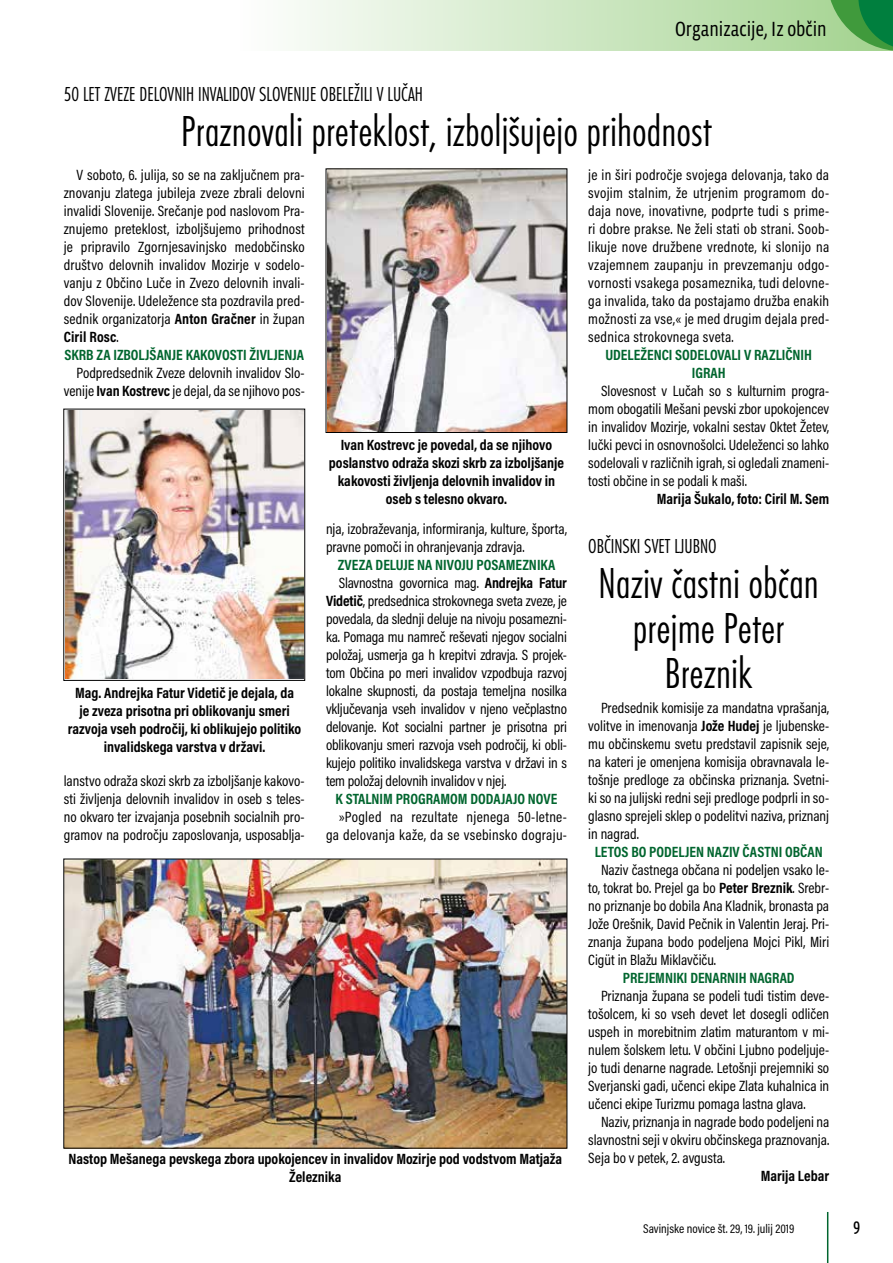
<style>
.page{position:relative;width:893px;height:1263px;background:#fff}
.page>*{position:absolute;margin:0;border:0;box-sizing:border-box;transform-origin:0 0}
.t1{font:45px/45px "Futura TEE Ligh Cond";color:#000;text-align:center}
.t2{font:21px "Futura TEE Ligh Cond";color:#000}
.t3{font:21px "Vista Sans Nar OTCE";color:#000}
.t4{font:18px "Ubuntu Condensed";color:#000}
.t5{font:15px/18px "Acumin Pro Cond";color:#000;text-align:justify}
.t6{font:700 15px/18px "Acumin Pro Cond";color:#000;text-align:center}
.t7{font:700 15px/18px "Acumin Pro Cond";color:#00652e;text-align:center}
.t8{font:15px/18px "Acumin Pro Cond";letter-spacing:.02em;color:#000;text-align:right}
.t9{font:12.75px "Acumin Pro Cond";color:#000}
.s1{font-weight:700}
.s2{font-weight:700;color:#00652e}
</style>
<div class="page">
<svg style="left:294px;top:0;width:533px;height:51px;background:#d0e8c6"></svg>
<hr style="left:827px;top:1212px;width:1px;height:51px;background:#00652e">
<svg style="left:827px;top:0;width:66px;height:51px;background:#4ea55b"></svg>
<img style="left:66px;top:411px;width:237px;height:268px">
<img style="left:328px;top:171px;width:237px;height:260px">
<div style="left:326px;top:169px;width:241px;height:264px;border:1px solid #000"></div>
<img style="left:66px;top:861px;width:499px;height:285px">
<h2 class="t3" style="left:675px;top:17px;width:153px">Organizacije, Iz občin</h2>
<h2 class="t2" style="left:64px;top:82px;width:361px">50 LET ZVEZE DELOVNIH INVALIDOV SLOVENIJE OBELEŽILI V LUČAH</h2>
<h1 class="t1" style="left:181px;top:108px;width:532px">Praznovali preteklost, izboljšujejo prihodnost</h1>
<p class="t5" style="left:64px;top:165px;width:242px;text-align:left;text-indent:13px">V soboto, 6. julija, so se na zaključnem pra&shy;znovanju zlatega jubileja zveze zbrali delovni invalidi Slovenije. Srečanje pod naslovom Pra&shy;znujemo preteklost, izboljšujemo prihodnost je pripravilo Zgornjesavinjsko medobčinsko društvo delovnih invalidov Mozirje v sodelo&shy;vanju z Občino Luče in Zvezo delovnih invali&shy;dov Slovenije. Udeležence sta pozdravila pred&shy;sednik organizatorja <span class="s1">Anton Gračner</span> in župan <span class="s1">Ciril Rosc</span>.<br><span class="s2">SKRB ZA IZBOLJŠANJE KAKOVOSTI ŽIVLJENJA</span></p>
<p class="t5" style="left:64px;top:363px;width:242px;text-align:right">Podpredsednik Zveze delovnih invalidov Slo&shy;venije <span class="s1">Ivan Kostrevc</span> je dejal, da se njihovo pos-</p>
<p class="t6" style="left:68px;top:683px;width:235px">Mag. Andrejka Fatur Videtič je dejala, da<br>je zveza prisotna pri oblikovanju smeri razvoja vseh področij, ki oblikujejo politiko invalidskega varstva v državi.</p>
<p class="t5" style="left:64px;top:771px;width:242px">lanstvo odraža skozi skrb za izboljšanje kakovo&shy;sti življenja delovnih invalidov in oseb s teles&shy;no okvaro ter izvajanja posebnih socialnih pro&shy;gramov na področju zaposlovanja, usposablja-</p>
<p class="t6" style="left:329px;top:435px;width:237px">Ivan Kostrevc je povedal, da se njihovo poslanstvo odraža skozi skrb za izboljšanje kakovosti življenja delovnih invalidov in oseb s telesno okvaro.</p>
<p class="t5" style="left:326px;top:520px;width:242px">nja, izobraževanja, informiranja, kulture, športa, pravne pomoči in ohranjevanja zdravja.</p>
<p class="t7" style="left:338px;top:555px;width:219px">ZVEZA DELUJE NA NIVOJU POSAMEZNIKA</p>
<p class="t5" style="left:339px;top:574px;width:230px">Slavnostna govornica mag. <span class="s1">Andrejka Fatur</span></p>
<p class="t5" style="left:326px;top:592px;width:242px"><span class="s1">Videtič</span>, predsednica strokovnega sveta zveze, je</p>
<p class="t5" style="left:326px;top:610px;width:242px">povedala, da slednji deluje na nivoju posamezni-</p>
<p class="t5" style="left:326px;top:628px;width:242px">ka. Pomaga mu namreč reševati njegov socialni</p>
<p class="t5" style="left:326px;top:646px;width:242px">položaj, usmerja ga h krepitvi zdravja. S projek-</p>
<p class="t5" style="left:326px;top:664px;width:242px">tom Občina po meri invalidov vzpodbuja razvoj</p>
<p class="t5" style="left:326px;top:682px;width:242px">lokalne skupnosti, da postaja temeljna nosilka</p>
<p class="t5" style="left:326px;top:700px;width:242px">vključevanja vseh invalidov v njeno večplastno</p>
<p class="t5" style="left:326px;top:718px;width:242px">delovanje. Kot socialni partner je prisotna pri</p>
<p class="t5" style="left:326px;top:736px;width:242px">oblikovanju smeri razvoja vseh področij, ki obli-</p>
<p class="t5" style="left:326px;top:754px;width:242px">kujejo politiko invalidskega varstva v državi in s</p>
<p class="t5" style="left:326px;top:772px;width:182px">tem položaj delovnih invalidov v njej.</p>
<p class="t7" style="left:336px;top:789px;width:223px">K STALNIM PROGRAMOM DODAJAJO NOVE</p>
<p class="t8" style="left:326px;top:808px;width:242px">»Pogled na rezultate njenega 50-letne&shy;ga delovanja kaže, da se vsebinsko dograju-</p>
<p class="t6" style="left:69px;top:1150px;width:495px">Nastop Mešanega pevskega zbora upokojencev in invalidov Mozirje pod vodstvom Matjaža<br>Železnika</p>
<p class="t5" style="left:588px;top:165px;width:242px">je in širi področje svojega delovanja, tako da svojim stalnim, že utrjenim programom do&shy;daja nove, inovativne, podprte tudi s prime&shy;ri dobre prakse. Ne želi stati ob strani. Soob&shy;likuje nove družbene vrednote, ki slonijo na vzajemnem zaupanju in prevzemanju odgo&shy;vornosti vsakega posameznika, tudi delovne&shy;ga invalida, tako da postajamo družba enakih možnosti za vse,« je med drugim dejala pred&shy;sednica strokovnega sveta.</p>
<p class="t7" style="left:605px;top:345px;width:208px">UDELEŽENCI SODELOVALI V RAZLIČNIH<br>IGRAH</p>
<p class="t5" style="left:588px;top:381px;width:242px;text-indent:13px">Slovesnost v Lučah so s kulturnim progra&shy;mom obogatili Mešani pevski zbor upokojencev in invalidov Mozirje, vokalni sestav Oktet Žetev, lučki pevci in osnovnošolci. Udeleženci so lahko sodelovali v različnih igrah, si ogledali znameni&shy;tosti občine in se podali k maši.</p>
<p class="t6" style="left:657px;top:489px;width:174px">Marija Šukalo, foto: Ciril M. Sem</p>
<h2 class="t2" style="left:588px;top:534px;width:130px">OBČINSKI SVET LJUBNO</h2>
<h1 class="t1" style="left:598px;top:560px;width:222px">Naziv častni občan prejme Peter<br>Breznik</h1>
<p class="t5" style="left:588px;top:699px;width:242px;text-indent:13px">Predsednik komisije za mandatna vprašanja, volitve in imenovanja <span class="s1">Jože Hudej</span> je ljubenske&shy;mu občinskemu svetu predstavil zapisnik seje, na kateri je omenjena komisija obravnavala le&shy;tošnje predloge za občinska priznanja. Svetni&shy;ki so na julijski redni seji predloge podprli in so&shy;glasno sprejeli sklep o podelitvi naziva, priznanj in nagrad.</p>
<p class="t7" style="left:595px;top:843px;width:230px">LETOS BO PODELJEN NAZIV ČASTNI OBČAN</p>
<p class="t5" style="left:588px;top:861px;width:242px;text-indent:13px">Naziv častnega občana ni podeljen vsako le&shy;to, tokrat bo. Prejel ga bo <span class="s1">Peter Breznik</span>. Srebr&shy;no priznanje bo dobila Ana Kladnik, bronasta pa Jože Orešnik, David Pečnik in Valentin Jeraj. Pri&shy;znanja župana bodo podeljena Mojci Pikl, Miri Cigüt in Blažu Miklavčiču.</p>
<p class="t7" style="left:623px;top:969px;width:173px">PREJEMNIKI DENARNIH NAGRAD</p>
<p class="t5" style="left:588px;top:987px;width:242px;text-indent:13px">Priznanja župana se podeli tudi tistim deve&shy;tošolcem, ki so vseh devet let dosegli odličen uspeh in morebitnim zlatim maturantom v mi&shy;nulem šolskem letu. V občini Ljubno podeljuje&shy;jo tudi denarne nagrade. Letošnji prejemniki so Sverjanski gadi, učenci ekipe Zlata kuhalnica in učenci ekipe Turizmu pomaga lastna glava.</p>
<p class="t5" style="left:588px;top:1113px;width:242px;text-indent:13px">Naziv, priznanja in nagrade bodo podeljeni na slavnostni seji v okviru občinskega praznovanja.<br>Seja bo v petek, 2. avgusta.</p>
<p class="t6" style="left:761px;top:1167px;width:70px">Marija Lebar</p>
<p class="t9" style="left:643px;top:1221px;width:153px">Savinjske novice št. 29, 19. julij 2019</p>
<p class="t4" style="left:853px;top:1216px;width:9px">9</p>
</div>
